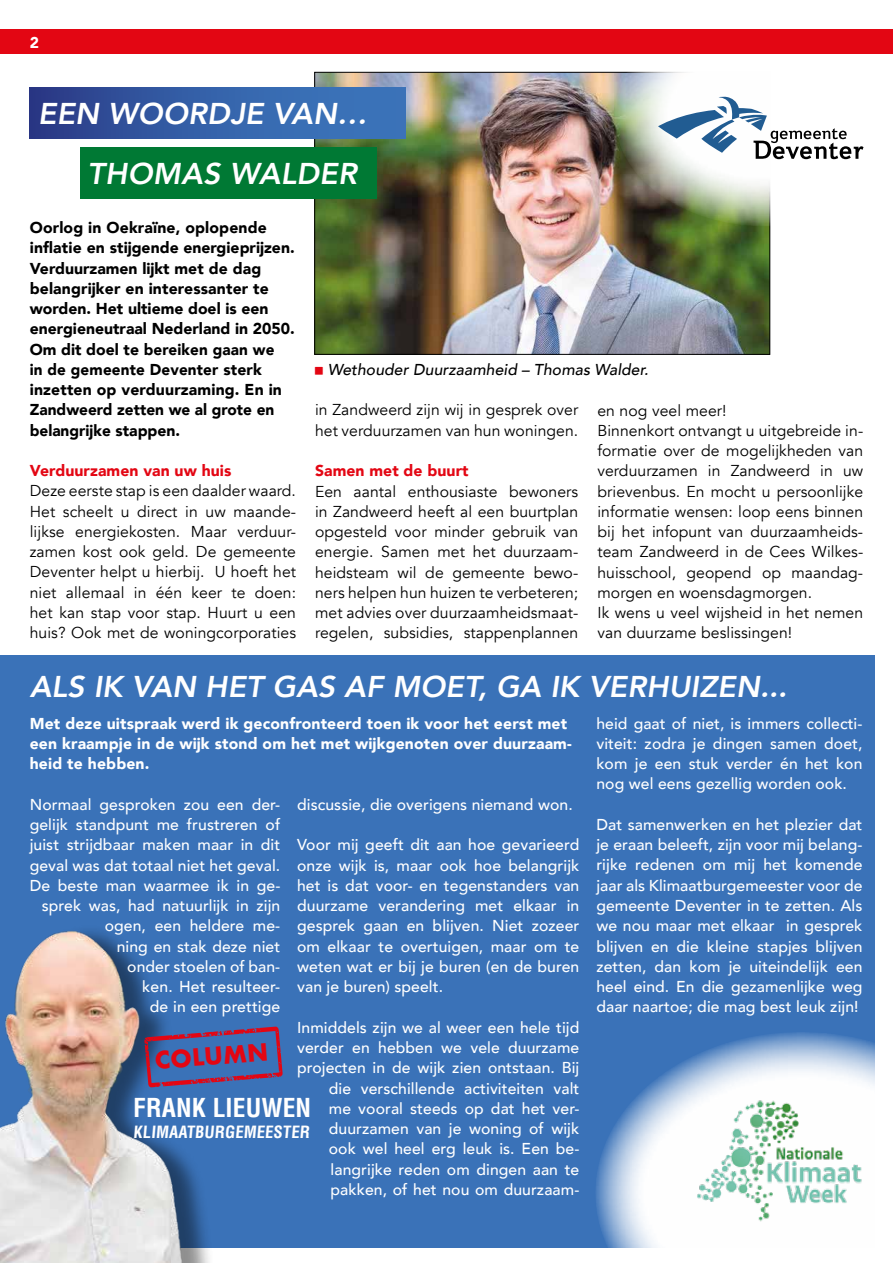
<style>
.page{position:relative;width:893px;height:1263px;background:#fff}
.page>*{position:absolute;margin:0;border:0;box-sizing:border-box;transform-origin:0 0}
.t1{font:italic 800 30px "Avenir";letter-spacing:.005em;color:#fff}
.t2{font:700 condensed 25.5px "Helvetica LT Std";letter-spacing:.005em;color:#fff}
.t3{font:700 23.25px "Futura";color:#e30613}
.t4{font:700 condensed 16.5px "Helvetica LT Std";color:#fff}
.t5{font:500 15.75px/20.2px "Avenir";letter-spacing:.005em;color:#fff;text-align:justify}
.t6{font:15.75px/20.2px "Avenir";letter-spacing:.005em;color:#000;text-align:justify}
.t7{font:900 15.75px/20.2px "Avenir";color:#000}
.t8{font:900 15.75px/20.2px "Avenir";letter-spacing:.01em;color:#fff}
.t9{font:900 15.75px "Avenir";letter-spacing:.005em;color:#e30613}
.t10{font:italic 500 15.75px "Avenir";letter-spacing:.005em;color:#000}
.t11{font:900 15.6px "Avenir";color:#fff}
</style>
<div class="page">
<img style="left:316px;top:74px;width:452px;height:279px">
<img style="left:614px;top:29px;width:279px;height:197px">
<div style="left:0;top:655px;width:874px;height:592px;background:#3a72b8"></div>
<svg style="left:595px;top:1032px;width:280px;height:216px"></svg>
<div style="left:0;top:30px;width:893px;height:24px;background:#e30613"></div>
<div style="left:80px;top:148px;width:296px;height:51px;background:#007934"></div>
<div style="left:30px;top:87px;width:375px;height:51px;background:linear-gradient(to right,#2c3f8b,#3d7dc2)"></div>
<svg style="left:658px;top:97px;width:205px;height:62px"></svg>
<img style="left:0;top:930px;width:239px;height:333px">
<svg style="left:144px;top:1026px;width:139px;height:61px"></svg>
<img style="left:656px;top:1094px;width:219px;height:132px">
<p class="t11" style="left:30px;top:29px;width:11px">2</p>
<h1 class="t1" style="left:38px;top:95px;width:330px">EEN WOORDJE VAN…</h1>
<h1 class="t1" style="left:88px;top:156px;width:271px">THOMAS WALDER</h1>
<p class="t7" style="left:30px;top:217px;width:267px">Oorlog in Oekraïne, oplopende inflatie en stijgende energieprijzen.<br>Verduurzamen lijkt met de dag belangrijker en interessanter te worden. Het ultieme doel is een energieneutraal Nederland in 2050.<br>Om dit doel te bereiken gaan we<br>in de gemeente Deventer sterk inzetten op verduurzaming. En in<br>Zandweerd zetten we al grote en belangrijke stappen.</p>
<p class="t9" style="left:30px;top:457px;width:203px">Verduurzamen van uw huis</p>
<p class="t6" style="left:30px;top:481px;width:268px">Deze eerste stap is een daalder waard.<br>Het scheelt u direct in uw maande&shy;lijkse energiekosten. Maar verduur&shy;zamen kost ook geld. De gemeente Deventer helpt u hierbij. U hoeft het niet allemaal in één keer te doen: het kan stap voor stap. Huurt u een huis? Ook met de woningcorporaties</p>
<p class="t10" style="left:328px;top:360px;width:322px">Wethouder Duurzaamheid – Thomas Walder.</p>
<p class="t6" style="left:315px;top:400px;width:265px">in Zandweerd zijn wij in gesprek over het verduurzamen van hun woningen.</p>
<p class="t9" style="left:315px;top:457px;width:155px">Samen met de buurt</p>
<p class="t6" style="left:315px;top:481px;width:265px">Een aantal enthousiaste bewoners in Zandweerd heeft al een buurtplan opgesteld voor minder gebruik van energie. Samen met het duurzaam&shy;heidsteam wil de gemeente bewo&shy;ners helpen hun huizen te verbeteren; met advies over duurzaamheidsmaat&shy;regelen, subsidies, stappenplannen</p>
<p class="t6" style="left:597px;top:400px;width:267px;text-align:left">en nog veel meer!<br>Binnenkort ontvangt u uitgebreide in&shy;formatie over de mogelijkheden van verduurzamen in Zandweerd in uw brievenbus. En mocht u persoonlijke informatie wensen: loop eens binnen bij het infopunt van duurzaamheids&shy;team Zandweerd in de Cees Wilkes&shy;huisschool, geopend op maandag&shy;morgen en woensdagmorgen.<br>Ik wens u veel wijsheid in het nemen van duurzame beslissingen!</p>
<h1 class="t1" style="left:30px;top:668px;width:759px">ALS IK VAN HET GAS AF MOET, GA IK VERHUIZEN...</h1>
<p class="t8" style="left:30px;top:712px;width:544px">Met deze uitspraak werd ik geconfronteerd toen ik voor het eerst met een kraampje in de wijk stond om het met wijkgenoten over duurzaam&shy;heid te hebben.</p>
<p class="t5" style="left:30px;top:793px;width:252px;text-align:right">Normaal gesproken zou een der&shy;gelijk standpunt me frustreren of juist strijdbaar maken maar in dit geval was dat totaal niet het geval.<br>De beste man waarmee ik in ge&shy;sprek was, had natuurlijk in zijn ogen, een heldere me-<br>ning en stak deze niet<br>onder stoelen of ban-<br>ken. Het resulteer-<br>de in een prettige</p>
<p class="t5" style="left:297px;top:793px;width:277px">discussie, die overigens niemand won.</p>
<p class="t5" style="left:297px;top:834px;width:284px">Voor mij geeft dit aan hoe gevarieerd onze wijk is, maar ook hoe belangrijk het is dat voor- en tegenstanders van duurzame verandering met elkaar in gesprek gaan en blijven. Niet zozeer om elkaar te overtuigen, maar om te weten wat er bij je buren (en de buren van je buren) speelt.</p>
<p class="t5" style="left:297px;top:1016px;width:284px;text-align:right">Inmiddels zijn we al weer een hele tijd verder en hebben we vele duurzame projecten in de wijk zien ontstaan. Bij die verschillende activiteiten valt<br>me vooral steeds op dat het ver&shy;duurzamen van je woning of wijk<br>ook wel heel erg leuk is. Een be&shy;langrijke reden om dingen aan te pakken, of het nou om duurzaam-</p>
<h3 class="t3" style="left:153px;top:1044px;width:115px;rotate:-5deg">COLUMN</h3>
<h2 class="t2" style="left:133px;top:1091px;width:179px">FRANK LIEUWEN</h2>
<p class="t4" style="left:133px;top:1121px;width:180px">KLIMAATBURGEMEESTER</p>
<p class="t5" style="left:596px;top:712px;width:268px">heid gaat of niet, is immers collecti&shy;viteit: zodra je dingen samen doet, kom je een stuk verder én het kon nog wel eens gezellig worden ook.</p>
<p class="t5" style="left:596px;top:813px;width:268px">Dat samenwerken en het plezier dat je eraan beleeft, zijn voor mij belang&shy;rijke redenen om mij het komende jaar als Klimaatburgemeester voor de gemeente Deventer in te zetten. Als we nou maar met elkaar in gesprek blijven en die kleine stapjes blijven zetten, dan kom je uiteindelijk een heel eind. En die gezamenlijke weg daar naartoe; die mag best leuk zijn!</p>
</div>
